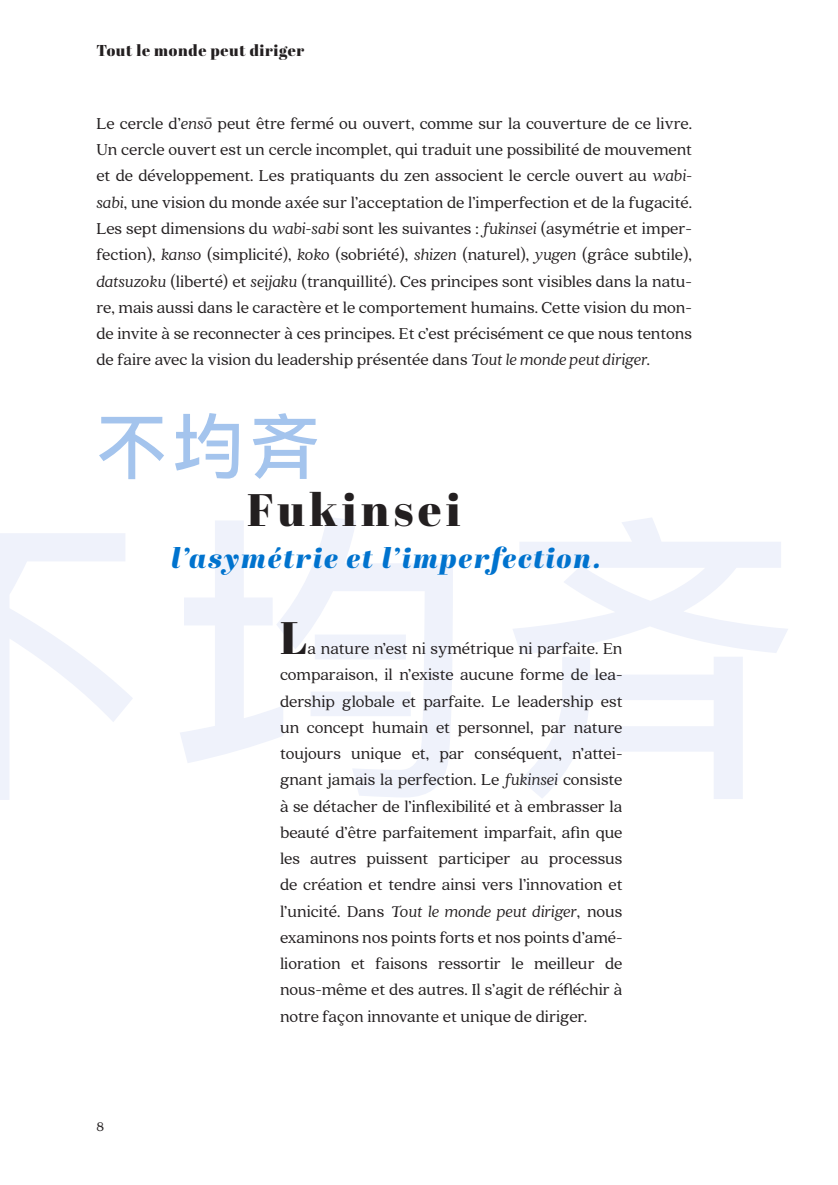
<style>
.page{position:relative;width:838px;height:1185px;background:#fff}
.page>*{position:absolute;margin:0;border:0;box-sizing:border-box;transform-origin:0 0}
.t1{font:500 70.88px "Ping Fang HK";color:#a4c4ed}
.t2{font:45.5px "Abril Fatface";letter-spacing:.1em;color:#231f20}
.t3{font:italic 28px "Abril Fatface";letter-spacing:.06em;color:#0073ce}
.t4{font:17.5px/26.2px "Quincy CF";color:#231f20;text-align:justify}
.t5{font:15.75px "Abril Fatface";letter-spacing:.04em;color:#231f20}
.t6{font:14px "Quincy CF";color:#231f20}
.s1{font-style:italic}
</style>
<div class="page">
<svg style="left:0;top:517px;width:788px;height:283px"></svg>
<p class="t5" style="left:96px;top:39px;width:209px">Tout le monde peut diriger</p>
<p class="t4" style="left:96px;top:111px;width:597px">Le cercle d’<span class="s1">ensō</span> peut être fermé ou ouvert, comme sur la couverture de ce livre.<br>Un cercle ouvert est un cercle incomplet, qui traduit une possibilité de mouvement et de développement. Les pratiquants du zen associent le cercle ouvert au <span class="s1">wabi&shy;sabi</span>, une vision du monde axée sur l’acceptation de l’imperfection et de la fugacité.<br>Les sept dimensions du <span class="s1">wabi-sabi</span> sont les suivantes : <span class="s1">fukinsei</span> (asymétrie et imper&shy;fection), <span class="s1">kanso</span> (simplicité), <span class="s1">koko</span> (sobriété), <span class="s1">shizen</span> (naturel), <span class="s1">yugen</span> (grâce subtile), <span class="s1">datsuzoku</span> (liberté) et <span class="s1">seijaku</span> (tranquillité). Ces principes sont visibles dans la natu&shy;re, mais aussi dans le caractère et le comportement humains. Cette vision du mon&shy;de invite à se reconnecter à ces principes. Et c’est précisément ce que nous tentons de faire avec la vision du leadership présentée dans <span class="s1">Tout le monde peut diriger.</span></p>
<h1 class="t1" style="left:96px;top:403px;width:225px">不均斉</h1>
<h2 class="t2" style="left:247px;top:478px;width:215px">Fukinsei</h2>
<h3 class="t3" style="left:171px;top:538px;width:432px">l’asymétrie et l’imperfection.</h3>
<p class="t6" style="left:96px;top:1118px;width:9px">8</p>
<h2 class="t2" style="left:280px;top:606px;width:29px">L</h2>
<p class="t4" style="left:280px;top:636px;width:344px;text-indent:28px">a nature n’est ni symétrique ni parfaite. En comparaison, il n’existe aucune forme de lea&shy;dership globale et parfaite. Le leadership est un concept humain et personnel, par nature toujours unique et, par conséquent, n’attei&shy;gnant jamais la perfection. Le <span class="s1">fukinsei</span> consiste à se détacher de l’inflexibilité et à embrasser la beauté d’être parfaitement imparfait, afin que les autres puissent participer au processus de création et tendre ainsi vers l’innovation et l’unicité. Dans <span class="s1">Tout le monde peut diriger</span>, nous examinons nos points forts et nos points d’amé&shy;lioration et faisons ressortir le meilleur de nous-même et des autres. Il s’agit de réfléchir à notre façon innovante et unique de diriger.</p>
</div>
